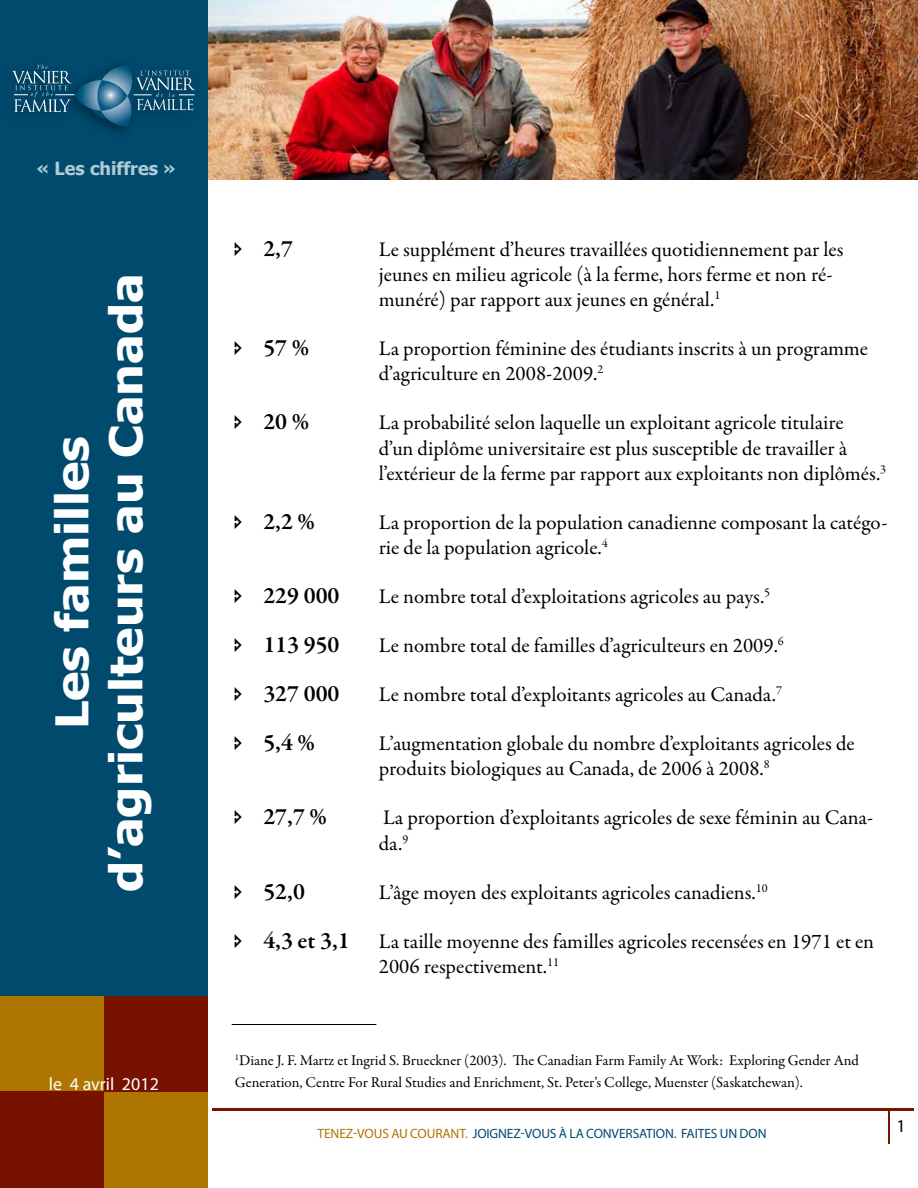
<style>
.page{position:relative;width:918px;height:1188px;background:#fff}
.page>*{position:absolute;margin:0;border:0;box-sizing:border-box;transform-origin:0 0}
.t1{font:700 45px/54px "Tahoma";color:#fff;text-align:center;scale:1.1 1}
.t2{font:600 24px "Garamond Premr Pro";color:#000}
.t3{font:21px/25.2px "Garamond Premr Pro";color:#000}
.t4{font:700 18px "Tahoma";color:#b1cad5}
.t5{font:18px "Myriad Pro";color:#fff}
.t6{font:18px "Myriad Pro";color:#000}
.t7{font:15px/21.6px "Garamond Premr Pro";letter-spacing:-.005em;color:#000}
.t8{font:13.5px "Myriad Pro";letter-spacing:-.01em;color:#004a6e}
.s1{font-weight:600;font-size:24px}
.s2{color:#ae7500}
</style>
<div class="page">
<div style="left:0;top:995px;width:104px;height:96px;background:#ae7500"></div>
<div style="left:0;top:1092px;width:104px;height:96px;background:#781200"></div>
<div style="left:104px;top:1092px;width:104px;height:96px;background:#ae7500"></div>
<div style="left:104px;top:995px;width:104px;height:96px;background:#781200"></div>
<img style="left:208px;top:0;width:710px;height:180px">
<div style="left:0;top:0;width:208px;height:995px;background:#004a6e"></div>
<svg style="left:12px;top:65px;width:183px;height:62px"></svg>
<hr style="left:212px;top:1108px;width:702px;height:2px;background:#781200">
<hr style="left:888px;top:1110px;width:1px;height:34px;background:#781200">
<hr style="left:232px;top:1024px;width:144px;height:1px;background:#000">
<p class="t4" style="left:37px;top:156px;width:141px">« Les chiffres »</p>
<h1 class="t1" style="left:42px;top:892px;width:564px;rotate:-90deg">Les familles d’agriculteurs au Canada</h1>
<p class="t5" style="left:49px;top:1073px;width:112px">LE 4 AVRIL 2012</p>
<p class="t2" style="left:263px;top:234px;width:31px">2,7</p>
<p class="t3" style="left:379px;top:237px;width:466px">Le supplément d’heures travaillées quotidiennement par les jeunes en milieu agricole (à la ferme, hors ferme et non ré&shy;munéré) par rapport aux jeunes en général.<sup>1</sup></p>
<p class="t2" style="left:263px;top:333px;width:47px">57 %</p>
<p class="t3" style="left:379px;top:336px;width:491px">La proportion féminine des étudiants inscrits à un programme d’agriculture en 2008-2009.<sup>2</sup></p>
<p class="t2" style="left:263px;top:407px;width:47px">20 %</p>
<p class="t3" style="left:379px;top:411px;width:509px">La probabilité selon laquelle un exploitant agricole titulaire<br>d’un diplôme universitaire est plus susceptible de travailler à l’extérieur de la ferme par rapport aux exploitants non diplômés.<sup>3</sup></p>
<p class="t2" style="left:263px;top:507px;width:53px">2,2 %</p>
<p class="t3" style="left:379px;top:510px;width:510px">La proportion de la population canadienne composant la catégo&shy;rie de la population agricole.<sup>4</sup></p>
<p class="t2" style="left:263px;top:581px;width:78px">229 000</p>
<p class="t3" style="left:379px;top:584px;width:393px">Le nombre total d’exploitations agricoles au pays.<sup>5</sup></p>
<p class="t2" style="left:263px;top:630px;width:78px">113 950</p>
<p class="t3" style="left:379px;top:633px;width:407px">Le nombre total de familles d’agriculteurs en 2009.<sup>6</sup></p>
<p class="t2" style="left:263px;top:679px;width:78px">327 000</p>
<p class="t3" style="left:379px;top:682px;width:405px">Le nombre total d’exploitants agricoles au Canada.<sup>7</sup></p>
<p class="t2" style="left:263px;top:728px;width:53px">5,4 %</p>
<p class="t3" style="left:379px;top:732px;width:477px">L’augmentation globale du nombre d’exploitants agricoles de produits biologiques au Canada, de 2006 à 2008.<sup>8</sup></p>
<p class="t2" style="left:263px;top:802px;width:65px">27,7 %</p>
<p class="t3" style="left:379px;top:806px;width:496px">La proportion d’exploitants agricoles de sexe féminin au Cana&shy;da.<sup>9</sup></p>
<p class="t2" style="left:263px;top:877px;width:43px">52,0</p>
<p class="t3" style="left:379px;top:880px;width:390px">L’âge moyen des exploitants agricoles canadiens.<sup>10</sup></p>
<p class="t3" style="left:379px;top:929px;width:497px;text-indent:-116px"><span class="s1">4,3 et 3,1</span> La taille moyenne des familles agricoles recensées en 1971 et en<br>2006 respectivement.<sup>11</sup></p>
<p class="t7" style="left:235px;top:1050px;width:626px"><sup>1</sup>Diane J. F. Martz et Ingrid S. Brueckner (2003). The Canadian Farm Family At Work: Exploring Gender And<br>Generation, Centre For Rural Studies and Enrichment, St. Peter’s College, Muenster (Saskatchewan).</p>
<p class="t8" style="left:318px;top:1125px;width:451px"><span class="s2">TENEZ-VOUS AU COURANT.</span> JOIGNEZ-VOUS À LA CONVERSATION. FAITES UN DON</p>
<p class="t6" style="left:897px;top:1115px;width:11px">1</p>
</div>
